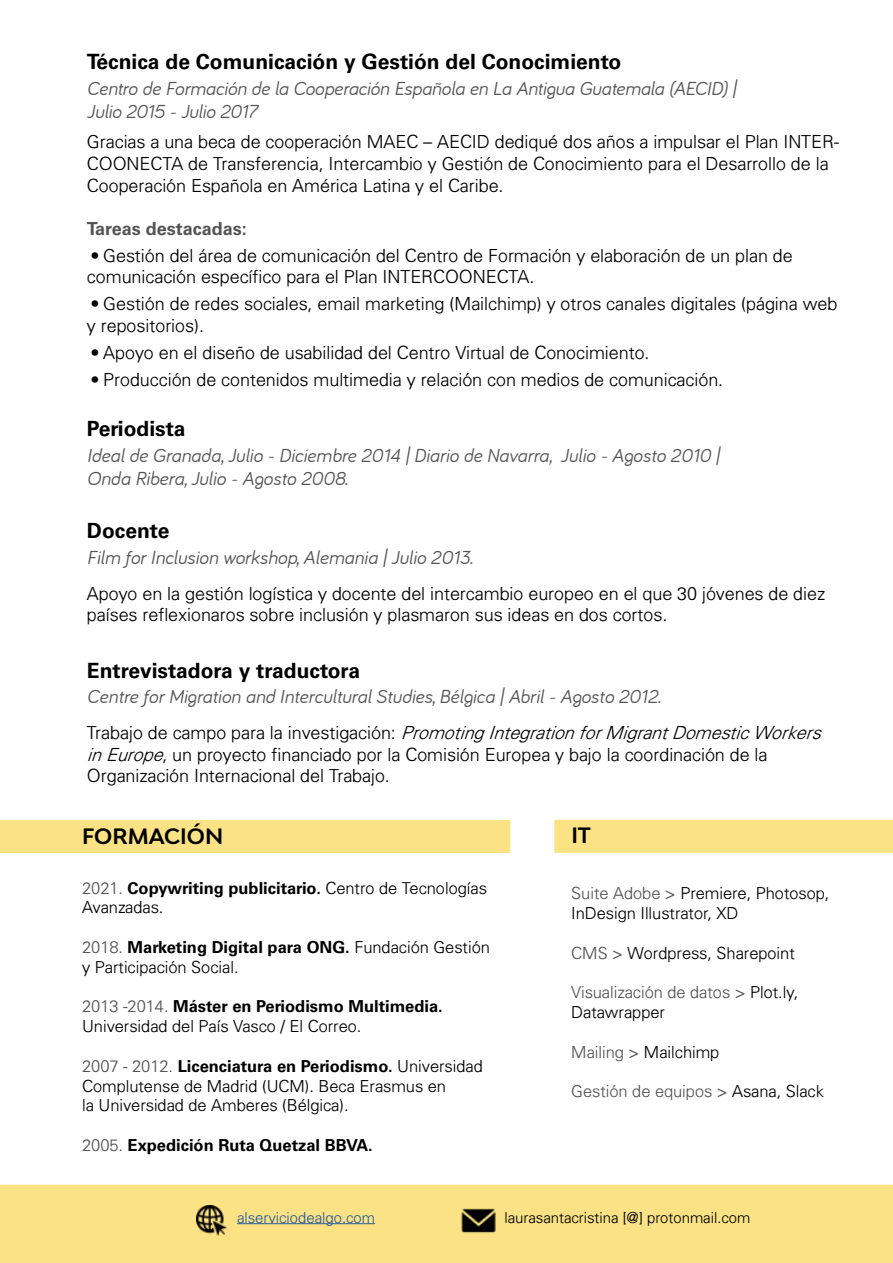
<style>
.page{position:relative;width:893px;height:1263px;background:#fff}
.page>*{position:absolute;margin:0;border:0;box-sizing:border-box;transform-origin:0 0}
.t1{font:700 21px "Univers LT Std";color:#000}
.t2{font:700 21px "Bw Modelica";color:#000}
.t3{font:italic 19.5px/23.4px "Bariol";color:#555454}
.t4{font:300 18px/21.6px "Univers";color:#000}
.t5{font:700 18px "Univers LT Std";color:#555454}
.t6{font:300 16.5px/19.8px "Univers";color:#000}
.t7{font:700 16.5px "Univers LT Std";color:#000}
.t8{font:300 16.5px/19.8px "Univers";color:#555454}
.t9{font:300 15px "Univers";color:#000}
.t10{font:300 15px "Univers";color:#275b9b}
.s1{font-family:"Univers LT Std";font-weight:400}
.s2{font-style:italic}
.s3{font-family:"Univers";font-weight:300;color:#555454}
.s4{font-family:"Univers";font-weight:300}
.s5{color:#555454}
.s6{color:#000}
</style>
<div class="page">
<div style="left:1px;top:1185px;width:891px;height:77px;background:#fbe284"></div>
<div style="left:0;top:1184px;width:893px;height:79px;border:2px solid #fbe284"></div>
<hr style="left:237px;top:1223px;width:138px;height:1px;background:#275b9b">
<img style="left:197px;top:1206px;width:30px;height:29px">
<img style="left:461px;top:1208px;width:35px;height:25px">
<div style="left:1px;top:821px;width:508px;height:31px;background:#fbe284"></div>
<div style="left:0;top:820px;width:510px;height:33px;border:2px solid #fbe284"></div>
<div style="left:555px;top:820px;width:337px;height:32px;background:#fbe284"></div>
<div style="left:554px;top:820px;width:339px;height:33px;border:2px solid #fbe284"></div>
<p class="t1" style="left:87px;top:50px;width:536px">Técnica de Comunicación y Gestión del Conocimiento</p>
<p class="t3" style="left:87px;top:76px;width:651px">Centro de Formación de la Cooperación Española en La Antigua Guatemala (AECID) |<br>Julio 2015 - Julio 2017</p>
<p class="t4" style="left:87px;top:131px;width:753px">Gracias a una beca de cooperación MAEC – AECID dediqué dos años a impulsar el Plan INTER-<br>COONECTA de Transferencia, Intercambio y Gestión de Conocimiento para el Desarrollo de la<br>Cooperación Española en América Latina y el Caribe.</p>
<p class="t5" style="left:87px;top:218px;width:161px">Tareas destacadas:</p>
<p class="t4" style="left:87px;top:244px;width:707px"><span class="s1">•</span> Gestión del área de comunicación del Centro de Formación y elaboración de un plan de comunicación específico para el Plan INTERCOONECTA.</p>
<p class="t4" style="left:87px;top:293px;width:752px"><span class="s1">•</span> Gestión de redes sociales, email marketing (Mailchimp) y otros canales digitales (página web y repositorios).</p>
<p class="t4" style="left:92px;top:341px;width:559px"><span class="s1">•</span> Apoyo en el diseño de usabilidad del Centro Virtual de Conocimiento.</p>
<p class="t4" style="left:92px;top:368px;width:633px"><span class="s1">•</span> Producción de contenidos multimedia y relación con medios de comunicación.</p>
<p class="t1" style="left:87px;top:416px;width:100px">Periodista</p>
<p class="t3" style="left:87px;top:443px;width:634px">Ideal de Granada, Julio - Diciembre 2014 | Diario de Navarra, Julio - Agosto 2010 |<br>Onda Ribera, Julio - Agosto 2008.</p>
<p class="t1" style="left:87px;top:519px;width:84px">Docente</p>
<p class="t3" style="left:87px;top:545px;width:387px">Film for Inclusion workshop, Alemania | Julio 2013.</p>
<p class="t4" style="left:87px;top:582px;width:740px">Apoyo en la gestión logística y docente del intercambio europeo en el que 30 jóvenes de diez países reflexionaros sobre inclusión y plasmaron sus ideas en dos cortos.</p>
<p class="t1" style="left:87px;top:658px;width:275px">Entrevistadora y traductora</p>
<p class="t3" style="left:87px;top:685px;width:575px">Centre for Migration and Intercultural Studies, Bélgica | Abril - Agosto 2012.</p>
<p class="t4" style="left:87px;top:721px;width:742px">T r a b a j o d e c a m p o p a r a l a i n v e s t i g a c i ó n : <span class="s2">PromotingIntegrationforMigrantDomesticWorkers inEurope</span>, un proyecto financiado por la Comisión Europea y bajo la coordinación de la<br>Organización Internacional del Trabajo.</p>
<p class="t2" style="left:82px;top:822px;width:143px">FORMACIÓN</p>
<p class="t2" style="left:571px;top:821px;width:21px">IT</p>
<p class="t7" style="left:82px;top:878px;width:406px"><span class="s3">2021.</span> Copywriting publicitario. <span class="s4">Centro de Tecnologías</span></p>
<p class="t6" style="left:82px;top:897px;width:83px">Avanzadas.</p>
<p class="t7" style="left:82px;top:937px;width:409px"><span class="s3">2018.</span> Marketing Digital para ONG. <span class="s4">Fundación Gestión</span></p>
<p class="t6" style="left:82px;top:957px;width:158px">y Participación Social.</p>
<p class="t7" style="left:82px;top:997px;width:362px"><span class="s3">2013 -2014.</span> Máster en Periodismo Multimedia.</p>
<p class="t6" style="left:82px;top:1016px;width:281px">Universidad del País Vasco / El Correo.</p>
<p class="t7" style="left:82px;top:1056px;width:402px"><span class="s3">2007 - 2012.</span> Licenciatura en Periodismo. <span class="s4">Universidad</span></p>
<p class="t6" style="left:82px;top:1075px;width:365px">Complutense de Madrid (UCM). Beca Erasmus en la Universidad de Amberes (Bélgica).</p>
<p class="t7" style="left:82px;top:1135px;width:292px"><span class="s3">2005.</span> Expedición Ruta Quetzal BBVA.</p>
<p class="t6" style="left:571px;top:883px;width:260px"><span class="s5">Suite Adobe &gt;</span> Premiere, Photosop,<br>InDesign Illustrator, XD</p>
<p class="t6" style="left:571px;top:942px;width:225px"><span class="s5">CMS &gt;</span> Wordpress, Sharepoint</p>
<p class="t8" style="left:571px;top:982px;width:229px">Visualización de datos &gt; <span class="s6">Plot.ly,<br>Datawrapper</span></p>
<p class="t6" style="left:571px;top:1041px;width:150px"><span class="s5">Mailing &gt;</span> Mailchimp</p>
<p class="t8" style="left:571px;top:1081px;width:254px">Gestión de equipos &gt; <span class="s6">Asana, Slack</span></p>
<p class="t10" style="left:237px;top:1208px;width:140px">alserviciodealgo.com</p>
<p class="t9" style="left:504px;top:1209px;width:247px">laurasantacristina [@] protonmail.com</p>
</div>
